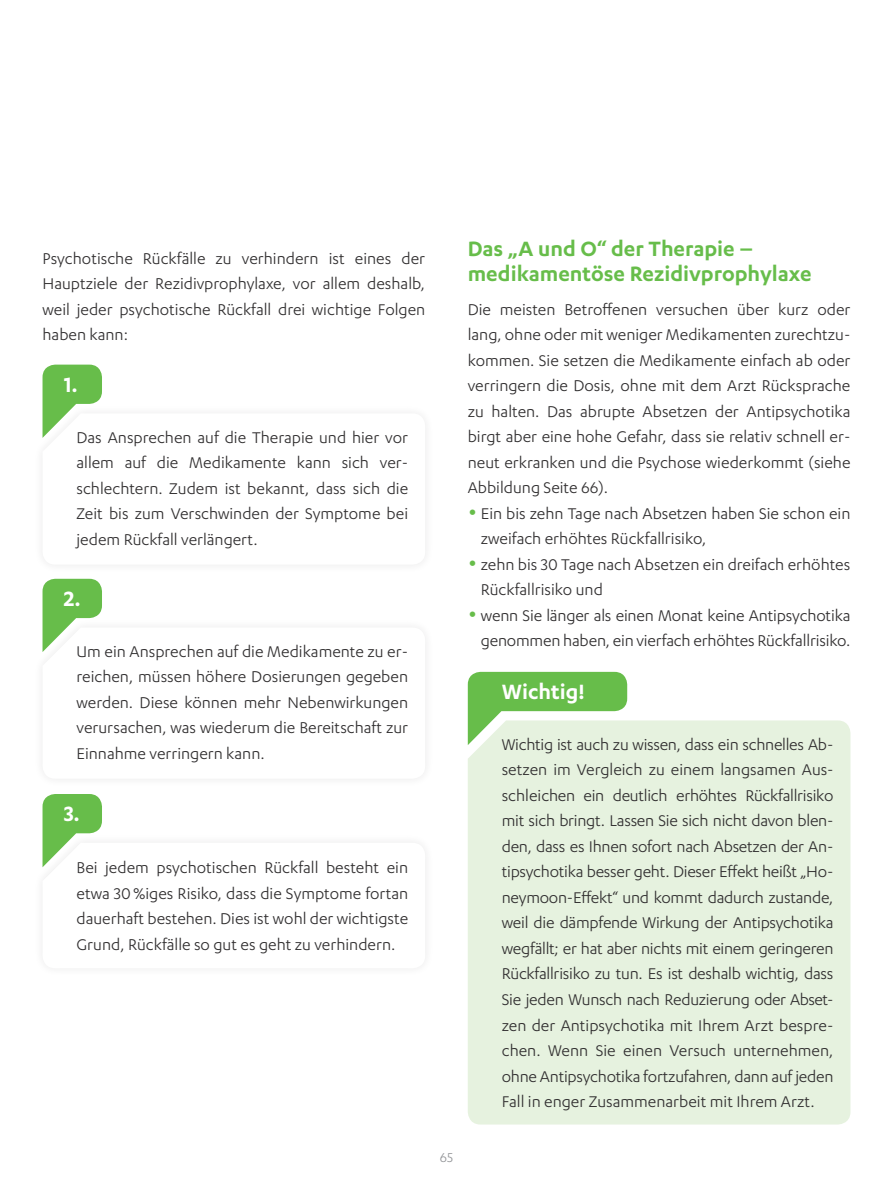
<style>
.page{position:relative;width:893px;height:1191px;background:#fff}
.page>*{position:absolute;margin:0;border:0;box-sizing:border-box;transform-origin:0 0}
.t1{font:600 24px/25.5px "Karbon";color:#67bd4a}
.t2{font:600 24px "Karbon";color:#fff}
.t3{font:18px/25.5px "Karbon";color:#312f30;text-align:justify}
.t4{font:15px "Karbon";color:#939598}
.s1{font-size:30px;color:#67bd4a}
</style>
<div class="page">
<div style="left:468px;top:720px;width:382px;height:404px;background:#e6f2df"></div>
<svg style="left:43px;top:364px;width:59px;height:74px"></svg>
<svg style="left:43px;top:579px;width:59px;height:73px"></svg>
<svg style="left:43px;top:794px;width:59px;height:73px"></svg>
<svg style="left:468px;top:672px;width:159px;height:73px;background:#a0d58d"></svg>
<p class="t3" style="left:43px;top:245px;width:384px">Psychotische Rückfälle zu verhindern ist eines der Hauptziele der Rezidivprophylaxe, vor allem deshalb, weil jeder psychotische Rückfall drei wichtige Folgen haben kann:</p>
<h1 class="t1" style="left:468px;top:235px;width:345px">Das „A und O“ der Therapie – medikamentöse Rezidivprophylaxe</h1>
<p class="t3" style="left:468px;top:296px;width:384px">Die meisten Betroffenen versuchen über kurz oder lang, ohne oder mit weniger Medikamenten zurechtzu&shy;kommen. Sie setzen die Medikamente einfach ab oder verringern die Dosis, ohne mit dem Arzt Rücksprache zu halten. Das abrupte Absetzen der Antipsychotika birgt aber eine hohe Gefahr, dass sie relativ schnell er&shy;neut erkranken und die Psychose wiederkommt (siehe Abbildung Seite 66).</p>
<p class="t3" style="left:481px;top:500px;width:371px;text-indent:-13px"><span class="s1">•</span> Ein bis zehn Tage nach Absetzen haben Sie schon ein zweifach erhöhtes Rückfallrisiko,</p>
<p class="t3" style="left:481px;top:551px;width:371px;text-indent:-13px"><span class="s1">•</span> zehn bis 30 Tage nach Absetzen ein dreifach erhöhtes<br>Rückfallrisiko und</p>
<p class="t3" style="left:468px;top:602px;width:384px;text-align:center"><span class="s1">•</span> wenn Sie länger als einen Monat keine Antipsychotika genommen haben, ein vierfach erhöhtes Rückfallrisiko.</p>
<h1 class="t2" style="left:64px;top:371px;width:15px">1.</h1>
<p class="t3" style="left:77px;top:424px;width:333px">Das Ansprechen auf die Therapie und hier vor allem auf die Medikamente kann sich ver&shy;schlechtern. Zudem ist bekannt, dass sich die Zeit bis zum Verschwinden der Symptome bei jedem Rückfall verlängert.</p>
<h1 class="t2" style="left:64px;top:585px;width:19px">2.</h1>
<p class="t3" style="left:77px;top:638px;width:333px">Um ein Ansprechen auf die Medikamente zu er&shy;reichen, müssen höhere Dosierungen gegeben werden. Diese können mehr Nebenwirkungen verursachen, was wiederum die Bereitschaft zur Einnahme verringern kann.</p>
<h1 class="t2" style="left:502px;top:678px;width:84px">Wichtig!</h1>
<p class="t3" style="left:502px;top:731px;width:333px">Wichtig ist auch zu wissen, dass ein schnelles Ab&shy;setzen im Vergleich zu einem langsamen Aus&shy;schleichen ein deutlich erhöhtes Rückfallrisiko mit sich bringt. Lassen Sie sich nicht davon blen&shy;den, dass es Ihnen sofort nach Absetzen der An&shy;tipsychotika besser geht. Dieser Effekt heißt „Ho&shy;neymoon-Effekt“ und kommt dadurch zustande, weil die dämpfende Wirkung der Antipsychotika wegfällt; er hat aber nichts mit einem geringeren Rückfallrisiko zu tun. Es ist deshalb wichtig, dass Sie jeden Wunsch nach Reduzierung oder Abset&shy;zen der Antipsychotika mit Ihrem Arzt bespre&shy;chen. Wenn Sie einen Versuch unternehmen, ohne Antipsychotika fortzufahren, dann auf jeden Fall in enger Zusammenarbeit mit Ihrem Arzt.</p>
<h1 class="t2" style="left:64px;top:800px;width:17px">3.</h1>
<p class="t3" style="left:77px;top:854px;width:333px">Bei jedem psychotischen Rückfall besteht ein etwa 30%iges Risiko, dass die Symptome fortan dauerhaft bestehen. Dies ist wohl der wichtigste Grund, Rückfälle so gut es geht zu verhindern.</p>
<p class="t4" style="left:440px;top:1148px;width:15px">65</p>
</div>
